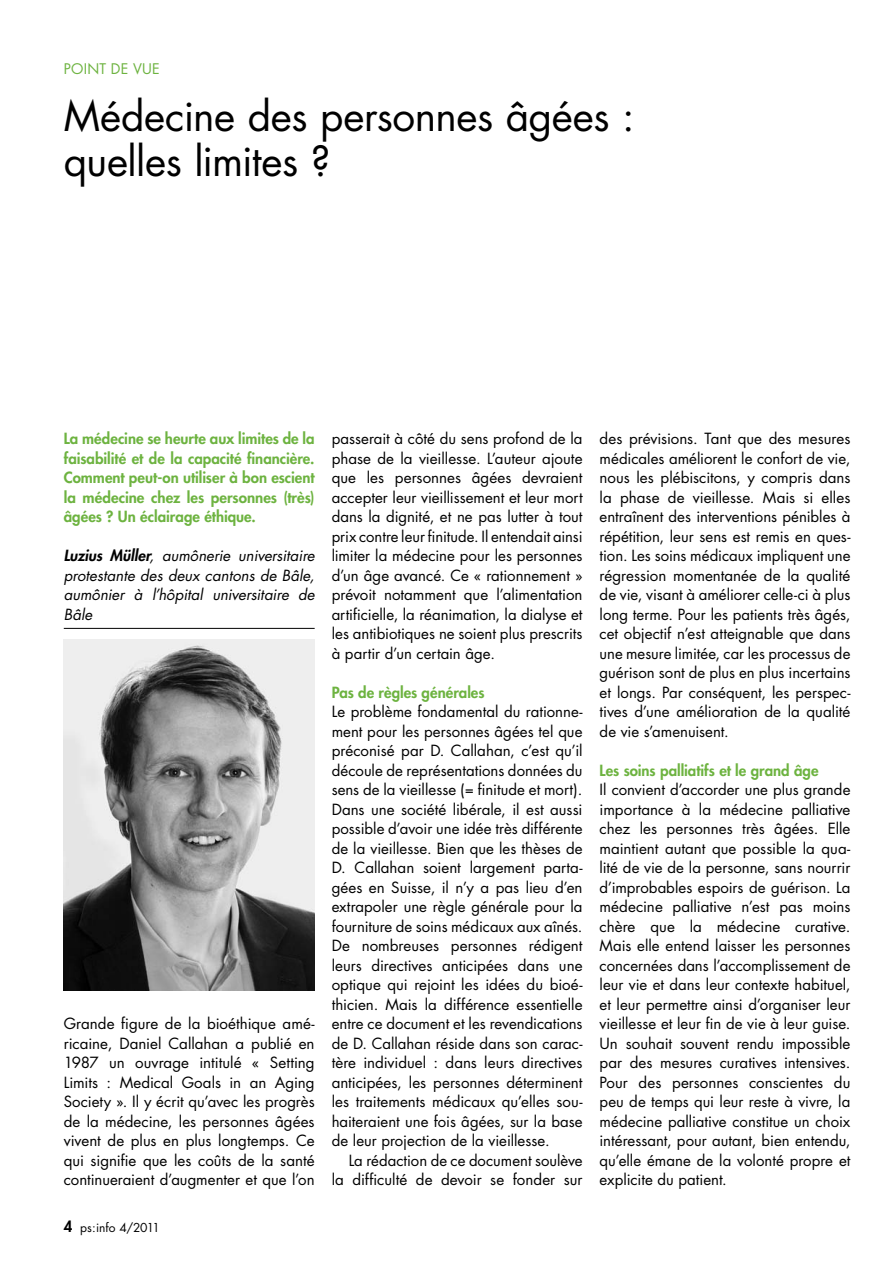
<style>
.page{position:relative;width:893px;height:1263px;background:#fff}
.page>*{position:absolute;margin:0;border:0;box-sizing:border-box;transform-origin:0 0}
.t1{font:40.5px/45px "Futura";letter-spacing:-.01em;color:#000}
.t2{font:15px/19.5px "Futura";color:#000;text-align:justify}
.t3{font:800 15px/19.5px "Futura";color:#6db340;text-align:justify}
.t4{font:italic 15px/19.5px "Futura";color:#000;text-align:justify}
.t5{font:14.25px "Futura";letter-spacing:.02em;color:#6db340}
.t6{font:12px "Futura";letter-spacing:-.005em;color:#000}
.s1{font-weight:800}
.s2{font-weight:800;font-size:15px}
</style>
<div class="page">
<img style="left:64px;top:639px;width:251px;height:351px">
<hr style="left:64px;top:628px;width:251px;height:1px;background:#000">
<p class="t5" style="left:64px;top:59px;width:98px">POINT DE VUE</p>
<h1 class="t1" style="left:64px;top:94px;width:572px">Médecine des personnes âgées : quelles limites ?</h1>
<p class="t3" style="left:64px;top:428px;width:252px">La médecine se heurte aux limites de la faisabilité et de la capacité financière.<br>Comment peut-on utiliser à bon escient la médecine chez les personnes (très) âgées ? Un éclairage éthique.</p>
<p class="t4" style="left:64px;top:546px;width:252px"><span class="s1">Luzius Müller</span>, aumônerie universitaire protestante des deux cantons de Bâle, aumônier à l’hôpital universitaire de Bâle</p>
<p class="t2" style="left:64px;top:1014px;width:252px">Grande figure de la bioéthique amé&shy;ricaine, Daniel Callahan a publié en 1987 un ouvrage intitulé « Setting Limits : Medical Goals in an Aging Society ». Il y écrit qu’avec les progrès de la médecine, les personnes âgées vivent de plus en plus longtemps. Ce qui signifie que les coûts de la santé continueraient d’augmenter et que l’on</p>
<p class="t6" style="left:64px;top:1220px;width:98px"><span class="s2">4</span> ps:info 4/2011</p>
<p class="t2" style="left:332px;top:429px;width:252px">passerait à côté du sens profond de la phase de la vieillesse. L’auteur ajoute que les personnes âgées devraient accepter leur vieillissement et leur mort dans la dignité, et ne pas lutter à tout prix contre leur finitude. Il entendait ainsi limiter la médecine pour les personnes d’un âge avancé. Ce « rationnement » prévoit notamment que l’alimentation artificielle, la réanimation, la dialyse et les antibiotiques ne soient plus prescrits à partir d’un certain âge.</p>
<p class="t3" style="left:332px;top:682px;width:154px">Pas de règles générales</p>
<p class="t2" style="left:332px;top:702px;width:252px">Le problème fondamental du rationne&shy;ment pour les personnes âgées tel que préconisé par D. Callahan, c’est qu’il découle de représentations données du sens de la vieillesse (= finitude et mort).<br>Dans une société libérale, il est aussi possible d’avoir une idée très différente de la vieillesse. Bien que les thèses de D. Callahan soient largement parta&shy;gées en Suisse, il n’y a pas lieu d’en extrapoler une règle générale pour la fourniture de soins médicaux aux aînés.<br>De nombreuses personnes rédigent leurs directives anticipées dans une optique qui rejoint les idées du bioé&shy;thicien. Mais la différence essentielle entre ce document et les revendications de D. Callahan réside dans son carac&shy;tère individuel : dans leurs directives anticipées, les personnes déterminent les traitements médicaux qu’elles sou&shy;haiteraient une fois âgées, sur la base de leur projection de la vieillesse.</p>
<p class="t2" style="left:332px;top:1150px;width:252px;text-align:right">La rédaction de ce document soulève<br>la difficulté de devoir se fonder sur</p>
<p class="t2" style="left:600px;top:429px;width:252px">des prévisions. Tant que des mesures médicales améliorent le confort de vie, nous les plébiscitons, y compris dans la phase de vieillesse. Mais si elles entraînent des interventions pénibles à répétition, leur sens est remis en ques&shy;tion. Les soins médicaux impliquent une régression momentanée de la qualité de vie, visant à améliorer celle-ci à plus long terme. Pour les patients très âgés, cet objectif n’est atteignable que dans une mesure limitée, car les processus de guérison sont de plus en plus incertains et longs. Par conséquent, les perspec&shy;tives d’une amélioration de la qualité de vie s’amenuisent.</p>
<p class="t3" style="left:600px;top:760px;width:220px">Les soins palliatifs et le grand âge</p>
<p class="t2" style="left:600px;top:780px;width:252px">Il convient d’accorder une plus grande importance à la médecine palliative chez les personnes très âgées. Elle maintient autant que possible la qua&shy;lité de vie de la personne, sans nourrir d’improbables espoirs de guérison. La médecine palliative n’est pas moins chère que la médecine curative.<br>Mais elle entend laisser les personnes concernées dans l’accomplissement de leur vie et dans leur contexte habituel, et leur permettre ainsi d’organiser leur vieillesse et leur fin de vie à leur guise.<br>Un souhait souvent rendu impossible par des mesures curatives intensives.<br>Pour des personnes conscientes du peu de temps qui leur reste à vivre, la médecine palliative constitue un choix intéressant, pour autant, bien entendu, qu’elle émane de la volonté propre et explicite du patient.</p>
</div>
